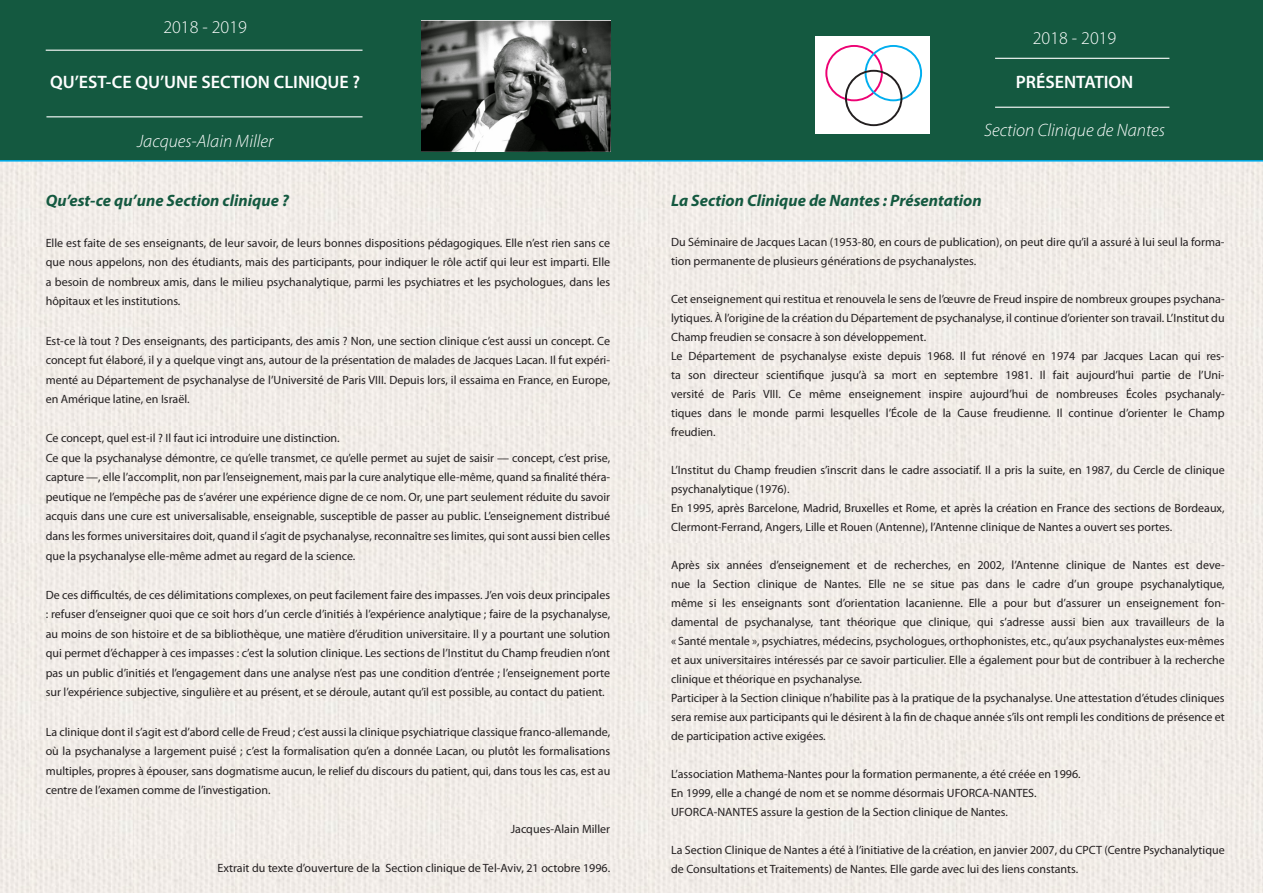
<style>
.page{position:relative;width:1263px;height:893px;background:#fff}
.page>*{position:absolute;margin:0;border:0;box-sizing:border-box;transform-origin:0 0}
.t1{font:600 18px "Myriad Pro";color:#fff}
.t2{font:italic 300 18px "Myriad Pro";color:#fff}
.t3{font:300 18px "Myriad Pro";color:#fff}
.t4{font:italic 700 16.5px "Myriad Pro";color:#145940}
.t5{font:12px/19px "Myriad Pro";color:#231f20}
</style>
<div class="page">
<img style="left:0;top:162px;width:448px;height:265px">
<div style="left:448px;top:162px;width:515px;height:265px;background:#f1ece8"></div>
<div style="left:963px;top:162px;width:300px;height:265px;background:#f1ece8"></div>
<div style="left:0;top:427px;width:448px;height:197px;background:#f1ece8"></div>
<img style="left:448px;top:427px;width:515px;height:197px">
<div style="left:963px;top:427px;width:300px;height:197px;background:#f1ece8"></div>
<div style="left:0;top:624px;width:448px;height:269px;background:#f1ece8"></div>
<div style="left:448px;top:624px;width:515px;height:269px;background:#f1ece8"></div>
<img style="left:963px;top:624px;width:300px;height:269px">
<div style="left:0;top:0;width:1263px;height:162px;background:#145940"></div>
<hr style="left:46px;top:50px;width:316px;height:1px;background:#fff">
<hr style="left:46px;top:116px;width:316px;height:1px;background:#fff">
<img style="left:421px;top:21px;width:189px;height:131px">
<hr style="left:995px;top:58px;width:174px;height:1px;background:#fff">
<hr style="left:995px;top:107px;width:174px;height:1px;background:#fff">
<div style="left:815px;top:37px;width:115px;height:97px;background:#fff"></div>
<div style="left:825px;top:45px;width:58px;height:56px;border:2px solid #ed0274;border-radius:50%"></div>
<div style="left:865px;top:45px;width:57px;height:56px;border:2px solid #00aeef;border-radius:50%"></div>
<div style="left:845px;top:70px;width:57px;height:56px;border:2px solid #231f20;border-radius:50%"></div>
<h1 class="t3" style="left:163px;top:17px;width:85px">2018 - 2019</h1>
<h1 class="t1" style="left:50px;top:71px;width:312px">QU’EST-CE QU’UNE SECTION CLINIQUE ?</h1>
<h1 class="t2" style="left:137px;top:130px;width:138px">Jacques-Alain Miller</h1>
<h2 class="t4" style="left:46px;top:190px;width:245px">Qu’est-ce qu’une Section clinique ?</h2>
<p class="t5" style="left:46px;top:233px;width:566px;line-height:19.5px;text-align:justify">Elle est faite de ses enseignants, de leur savoir, de leurs bonnes dispositions pédagogiques. Elle n’est rien sans ce que nous appelons, non des étudiants, mais des participants, pour indiquer le rôle actif qui leur est imparti. Elle a besoin de nombreux amis, dans le milieu psychanalytique, parmi les psychiatres et les psychologues, dans les hôpitaux et les institutions.</p>
<p class="t5" style="left:46px;top:331px;width:566px;line-height:19.5px;text-align:justify">Est-ce là tout ? Des enseignants, des participants, des amis ? Non, une section clinique c’est aussi un concept. Ce concept fut élaboré, il y a quelque vingt ans, autour de la présentation de malades de Jacques Lacan. Il fut expéri&shy;menté au Département de psychanalyse de l’Université de Paris VIII. Depuis lors, il essaima en France, en Europe, en Amérique latine, en Israël.</p>
<p class="t5" style="left:46px;top:428px;width:566px;line-height:19.5px">Ce concept, quel est-il ? Il faut ici introduire une distinction.<br>Ce que la psychanalyse démontre, ce qu’elle transmet, ce qu’elle permet au sujet de saisir — concept, c’est prise, capture —, elle l’accomplit, non par l’enseignement, mais par la cure analytique elle-même, quand sa finalité théra&shy;peutique ne l’empêche pas de s’avérer une expérience digne de ce nom. Or, une part seulement réduite du savoir acquis dans une cure est universalisable, enseignable, susceptible de passer au public. L’enseignement distribué dans les formes universitaires doit, quand il s’agit de psychanalyse, reconnaître ses limites, qui sont aussi bien celles que la psychanalyse elle-même admet au regard de la science.</p>
<p class="t5" style="left:46px;top:585px;width:566px;line-height:19.5px;text-align:justify">De ces difficultés, de ces délimitations complexes, on peut facilement faire des impasses. J’en vois deux principales : refuser d’enseigner quoi que ce soit hors d’un cercle d’initiés à l’expérience analytique ; faire de la psychanalyse, au moins de son histoire et de sa bibliothèque, une matière d’érudition universitaire. Il y a pourtant une solution qui permet d’échapper à ces impasses : c’est la solution clinique. Les sections de l’Institut du Champ freudien n’ont pas un public d’initiés et l’engagement dans une analyse n’est pas une condition d’entrée ; l’enseignement porte sur l’expérience subjective, singulière et au présent, et se déroule, autant qu’il est possible, au contact du patient.</p>
<p class="t5" style="left:46px;top:721px;width:566px;line-height:19.5px;text-align:justify">La clinique dont il s’agit est d’abord celle de Freud ; c’est aussi la clinique psychiatrique classique franco-allemande, où la psychanalyse a largement puisé ; c’est la formalisation qu’en a donnée Lacan, ou plutôt les formalisations multiples, propres à épouser, sans dogmatisme aucun, le relief du discours du patient, qui, dans tous les cas, est au centre de l’examen comme de l’investigation.</p>
<p class="t5" style="left:511px;top:819px;width:101px">Jacques-Alain Miller</p>
<p class="t5" style="left:218px;top:859px;width:394px">Extrait du texte d’ouverture de la Section clinique de Tel-Aviv, 21 octobre 1996.</p>
<h1 class="t3" style="left:1033px;top:27px;width:85px">2018 - 2019</h1>
<h1 class="t1" style="left:1016px;top:71px;width:119px">PRÉSENTATION</h1>
<h1 class="t2" style="left:984px;top:119px;width:183px">Section Clinique de Nantes</h1>
<h2 class="t4" style="left:671px;top:190px;width:312px">La Section Clinique de Nantes : Présentation</h2>
<p class="t5" style="left:671px;top:232px;width:555px">Du Séminaire de Jacques Lacan (1953-80, en cours de publication), on peut dire qu’il a assuré à lui seul la forma&shy;tion permanente de plusieurs générations de psychanalystes.</p>
<p class="t5" style="left:671px;top:289px;width:555px">Cet enseignement qui restitua et renouvela le sens de l’œuvre de Freud inspire de nombreux groupes psychana&shy;lytiques. À l’origine de la création du Département de psychanalyse, il continue d’orienter son travail. L’Institut du Champ freudien se consacre à son développement.<br>Le Département de psychanalyse existe depuis 1968. Il fut rénové en 1974 par Jacques Lacan qui res&shy;ta son directeur scientifique jusqu’à sa mort en septembre 1981. Il fait aujourd’hui partie de l’Uni&shy;versité de Paris VIII. Ce même enseignement inspire aujourd’hui de nombreuses Écoles psychanaly&shy;tiques dans le monde parmi lesquelles l’École de la Cause freudienne. Il continue d’orienter le Champ freudien.</p>
<p class="t5" style="left:671px;top:460px;width:555px">L’Institut du Champ freudien s’inscrit dans le cadre associatif. Il a pris la suite, en 1987, du Cercle de clinique psychanalytique (1976).<br>En 1995, après Barcelone, Madrid, Bruxelles et Rome, et après la création en France des sections de Bordeaux, Clermont-Ferrand, Angers, Lille et Rouen (Antenne), l’Antenne clinique de Nantes a ouvert ses portes.</p>
<p class="t5" style="left:671px;top:555px;width:555px">Après six années d’enseignement et de recherches, en 2002, l’Antenne clinique de Nantes est deve&shy;nue la Section clinique de Nantes. Elle ne se situe pas dans le cadre d’un groupe psychanalytique, même si les enseignants sont d’orientation lacanienne. Elle a pour but d’assurer un enseignement fon&shy;damental de psychanalyse, tant théorique que clinique, qui s’adresse aussi bien aux travailleurs de la « Santé mentale », psychiatres, médecins, psychologues, orthophonistes, etc., qu’aux psychanalystes eux-mêmes et aux universitaires intéressés par ce savoir particulier. Elle a également pour but de contribuer à la recherche clinique et théorique en psychanalyse.<br>Participer à la Section clinique n’habilite pas à la pratique de la psychanalyse. Une attestation d’études cliniques sera remise aux participants qui le désirent à la fin de chaque année s’ils ont rempli les conditions de présence et de participation active exigées.</p>
<p class="t5" style="left:671px;top:764px;width:411px">L’association Mathema-Nantes pour la formation permanente, a été créée en 1996.<br>En 1999, elle a changé de nom et se nomme désormais UFORCA-NANTES.<br>UFORCA-NANTES assure la gestion de la Section clinique de Nantes.</p>
<p class="t5" style="left:671px;top:840px;width:555px">La Section Clinique de Nantes a été à l’initiative de la création, en janvier 2007, du CPCT (Centre Psychanalytique de Consultations et Traitements) de Nantes. Elle garde avec lui des liens constants.</p>
</div>
